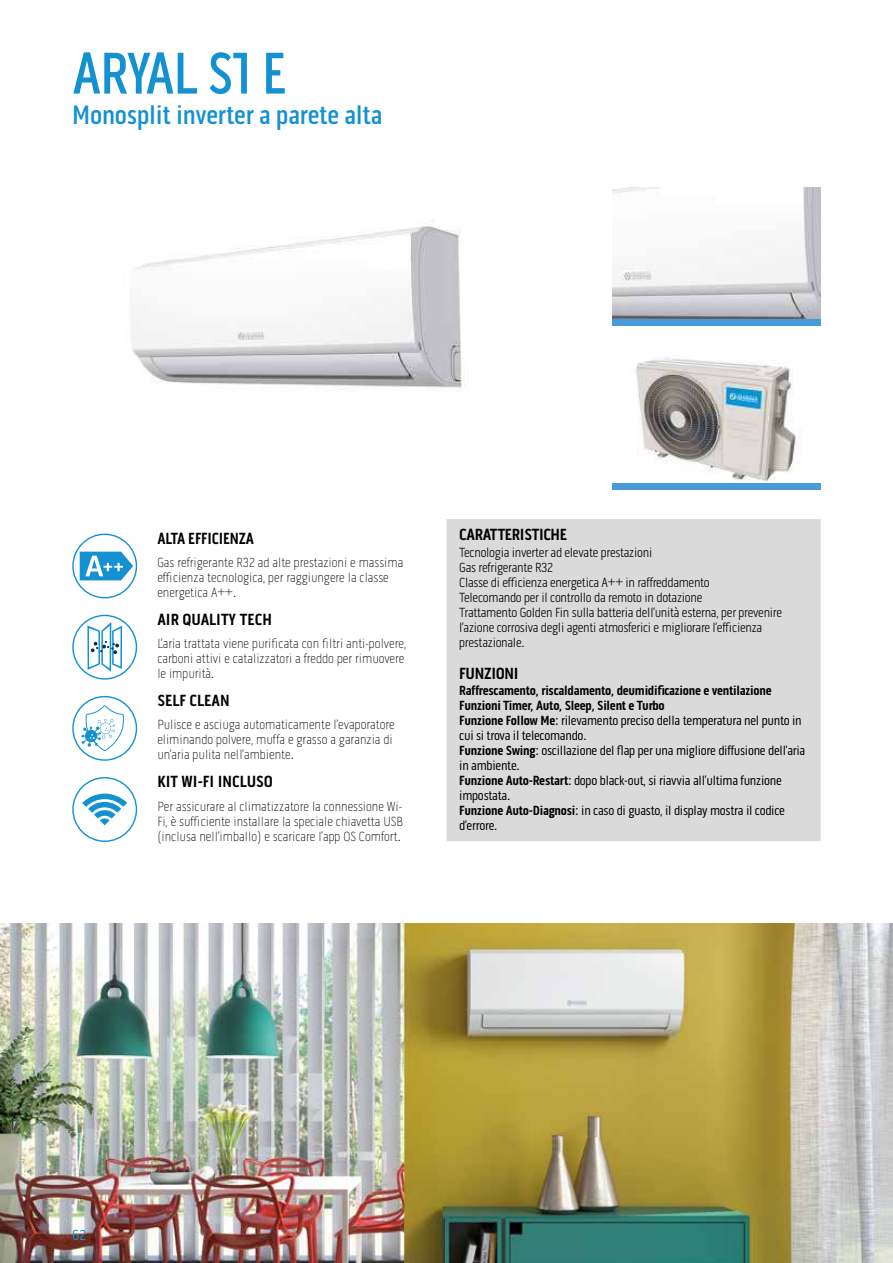
<style>
.page{position:relative;width:893px;height:1263px;background:#fff}
.page>*{position:absolute;margin:0;border:0;box-sizing:border-box;transform-origin:0 0}
.t1{font:500 60px "Pill Gothic 300 mg";letter-spacing:-.02em;color:#1391d1;scale:.95 1}
.t2{font:500 27px "Pill Gothic 300 mg";letter-spacing:-.01em;color:#1391d1}
.t3{font:700 16.5px "Pill Gothic 300 mg";letter-spacing:-.01em;color:#000}
.t4{font:700 16.5px "Pill Gothic 300 mg";letter-spacing:-.01em;color:#000;scale:.95 1}
.t5{font:15px "Pill Gothic 300 mg";color:#1391d1}
.t6{font:100 13.5px/15px "Pill Gothic 300 mg";color:#000}
.t7{font:13.5px/15px "Pill Gothic 300 mg";letter-spacing:-.02em;color:#000}
.t8{font:300 13.5px/15px "Pill Gothic 300 mg";letter-spacing:-.02em;color:#000}
.s1{font-weight:700}
</style>
<div class="page">
<img style="left:131px;top:221px;width:331px;height:167px">
<img style="left:612px;top:187px;width:208px;height:132px">
<div style="left:612px;top:319px;width:209px;height:7px;background:#499bd8"></div>
<img style="left:635px;top:357px;width:166px;height:125px">
<div style="left:612px;top:483px;width:209px;height:7px;background:#499bd8"></div>
<img style="left:0;top:923px;width:893px;height:340px">
<div style="left:446px;top:519px;width:375px;height:322px;background:#dadada"></div>
<div style="left:72px;top:534px;width:65px;height:64px;border:1px solid #1391d1;border-radius:50%"></div>
<svg style="left:80px;top:552px;width:53px;height:28px"></svg>
<svg style="left:87px;top:622px;width:35px;height:50px"></svg>
<div style="left:72px;top:615px;width:65px;height:65px;border:1px solid #1391d1;border-radius:50%"></div>
<div style="left:72px;top:696px;width:65px;height:65px;border:1px solid #1391d1;border-radius:50%"></div>
<svg style="left:81px;top:705px;width:43px;height:46px"></svg>
<div style="left:72px;top:777px;width:65px;height:65px;border:1px solid #1391d1;border-radius:50%"></div>
<svg style="left:82px;top:794px;width:45px;height:31px"></svg>
<h1 class="t1" style="left:72px;top:38px;width:228px">ARYAL S1 E</h1>
<h2 class="t2" style="left:72px;top:99px;width:312px">Monosplit inverter a parete alta</h2>
<p class="t4" style="left:157px;top:529px;width:103px">ALTA EFFICIENZA</p>
<p class="t6" style="left:157px;top:555px;width:247px">Gas refrigerante R32 ad alte prestazioni e massima efficienza tecnologica, per raggiungere la classe energetica A++.</p>
<p class="t3" style="left:157px;top:610px;width:116px">AIR QUALITY TECH</p>
<p class="t6" style="left:157px;top:636px;width:250px">L’aria trattata viene purificata con filtri anti-polvere, carboni attivi e catalizzatori a freddo per rimuovere le impurità.</p>
<p class="t3" style="left:157px;top:691px;width:74px">SELF CLEAN</p>
<p class="t6" style="left:157px;top:717px;width:239px">Pulisce e asciuga automaticamente l’evaporatore eliminando polvere, muffa e grasso a garanzia di un’aria pulita nell’ambiente.</p>
<p class="t3" style="left:157px;top:772px;width:117px">KIT WI-FI INCLUSO</p>
<p class="t6" style="left:157px;top:799px;width:248px;text-align:justify">Per assicurare al climatizzatore la connessione Wi-Fi, è sufficiente installare la speciale chiavetta USB (inclusa nell’imballo) e scaricare l’app OS Comfort.</p>
<p class="t3" style="left:459px;top:525px;width:109px">CARATTERISTICHE</p>
<p class="t8" style="left:459px;top:545px;width:324px">Tecnologia inverter ad elevate prestazioni<br>Gas refrigerante R32<br>Classe di efficienza energetica A++ in raffreddamento<br>Telecomando per il controllo da remoto in dotazione<br>Trattamento Golden Fin sulla batteria dell’unità esterna, per prevenire l’azione corrosiva degli agenti atmosferici e migliorare l’efficienza prestazionale.</p>
<p class="t3" style="left:459px;top:663px;width:61px">FUNZIONI</p>
<p class="t7" style="left:459px;top:683px;width:348px"><span class="s1">Raffrescamento, riscaldamento, deumidificazione e ventilazione Funzioni Timer, Auto, Sleep, Silent e Turbo<br>Funzione Follow Me</span>: rilevamento preciso della temperatura nel punto in cui si trova il telecomando.<br><span class="s1">Funzione Swing</span>: oscillazione del flap per una migliore diffusione dell’aria in ambiente.<br><span class="s1">Funzione Auto-Restart</span>: dopo black-out, si riavvia all’ultima funzione impostata.<br><span class="s1">Funzione Auto-Diagnosi</span>: in caso di guasto, il display mostra il codice d’errore.</p>
<p class="t5" style="left:72px;top:1226px;width:15px">62</p>
</div>
